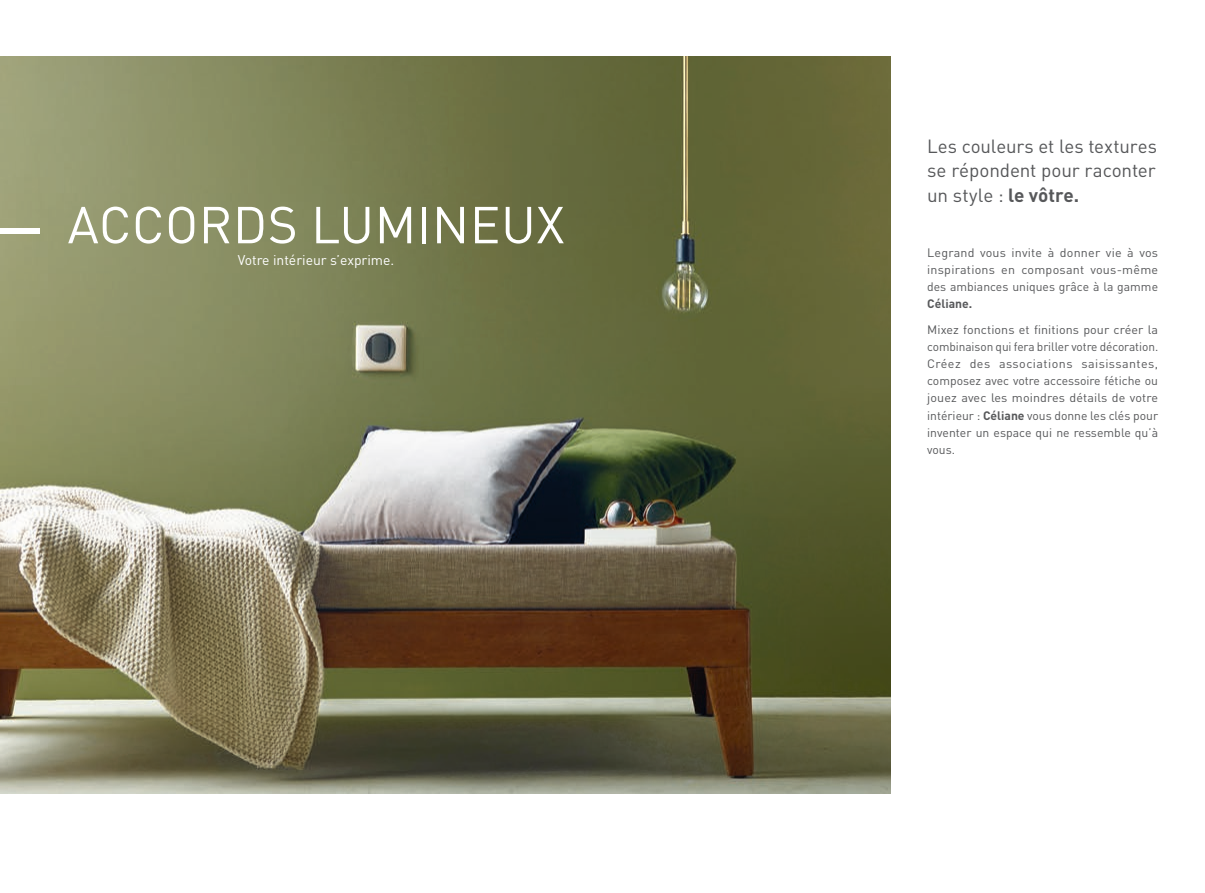
<style>
.page{position:relative;width:1205px;height:893px;background:#fff}
.page>*{position:absolute;margin:0;border:0;box-sizing:border-box;transform-origin:0 0}
.t1{font:51.1px "DIN Pro";letter-spacing:.01em;color:#fff}
.t2{font:18.9px/24.3px "DIN Pro";letter-spacing:-.005em;color:#57585a;text-align:justify}
.t3{font:13.9px "DIN Pro";color:#fff}
.t4{font:12.1px/17.1px "DIN Pro";color:#57585a;text-align:justify}
.t5{font:700 12.1px "DIN Pro";color:#57585a}
.s1{font-weight:700}
</style>
<div class="page">
<img style="left:0;top:57px;width:891px;height:737px">
<div style="left:0;top:228px;width:39px;height:6px;background:#fff"></div>
<h1 class="t1" style="left:68px;top:190px;width:498px">ACCORDS LUMINEUX</h1>
<p class="t3" style="left:238px;top:251px;width:158px">Votre intérieur s’exprime.</p>
<h2 class="t2" style="left:927px;top:133px;width:231px">Les couleurs et les textures se répondent pour raconter un style : <span class="s1">le vôtre.</span></h2>
<p class="t4" style="left:927px;top:244px;width:233px">Legrand vous invite à donner vie à vos inspirations en composant vous-même des ambiances uniques grâce à la gamme</p>
<p class="t5" style="left:927px;top:294px;width:47px">Céliane.</p>
<p class="t4" style="left:927px;top:321px;width:232px">Mixez fonctions et finitions pour créer la combinaison qui fera briller votre décoration.<br>Créez des associations saisissantes, composez avec votre accessoire fétiche ou jouez avec les moindres détails de votre intérieur : <span class="s1">Céliane</span> vous donne les clés pour inventer un espace qui ne ressemble qu’à vous.</p>
</div>
